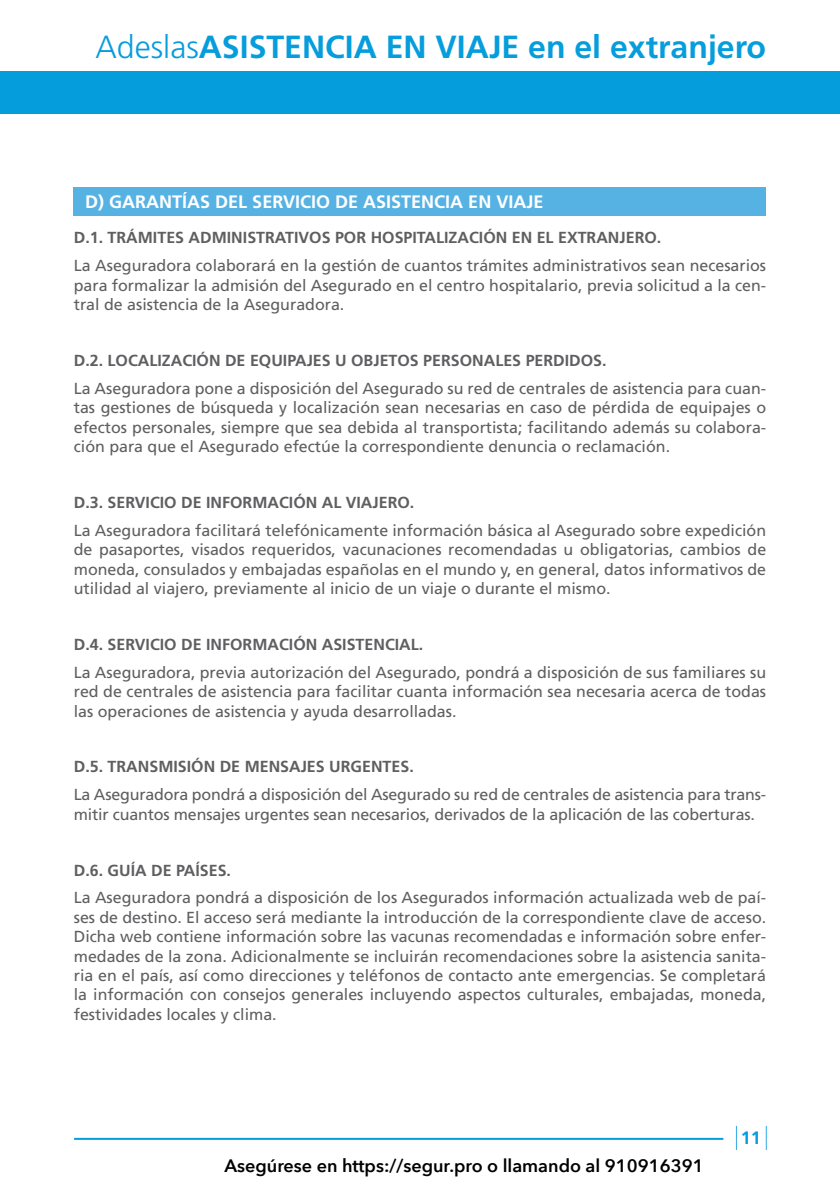
<style>
.page{position:relative;width:840px;height:1191px;background:#fff}
.page>*{position:absolute;margin:0;border:0;box-sizing:border-box;transform-origin:0 0}
.t1{font:700 32px "Frutiger";color:#069ddc}
.t2{font:600 18px "Avenir Next";color:#000}
.t3{font:700 18px "Frutiger";color:#fff}
.t4{font:700 18px "Frutiger";color:#069ddc}
.t5{font:16px/19.4px "Frutiger";color:#5f5f62;text-align:justify}
.t6{font:700 16px "Frutiger";color:#5f5f62}
.s1{font-weight:300}
</style>
<div class="page">
<div style="left:0;top:71px;width:839px;height:43px;background:#069ddc"></div>
<hr style="left:74px;top:1137px;width:649px;height:2px;background:#069ddc">
<svg style="left:765px;top:1126px;width:1px;height:24px"></svg>
<svg style="left:735px;top:1126px;width:1px;height:24px"></svg>
<div style="left:74px;top:187px;width:691px;height:28px;background:#57b2e4"></div>
<h1 class="t1" style="left:95px;top:28px;width:671px"><span class="s1">Adeslas</span>ASISTENCIA EN VIAJE en el extranjero</h1>
<p class="t3" style="left:85px;top:191px;width:459px">D) GARANTÍAS DEL SERVICIO DE ASISTENCIA EN VIAJE</p>
<p class="t6" style="left:74px;top:228px;width:588px">D.1. TRÁMITES ADMINISTRATIVOS POR HOSPITALIZACIÓN EN EL EXTRANJERO.</p>
<p class="t5" style="left:74px;top:256px;width:693px">La Aseguradora colaborará en la gestión de cuantos trámites administrativos sean necesarios para formalizar la admisión del Asegurado en el centro hospitalario, previa solicitud a la cen&shy;tral de asistencia de la Aseguradora.</p>
<p class="t6" style="left:74px;top:351px;width:534px">D.2. LOCALIZACIÓN DE EQUIPAJES U OBJETOS PERSONALES PERDIDOS.</p>
<p class="t5" style="left:74px;top:378px;width:693px">La Aseguradora pone a disposición del Asegurado su red de centrales de asistencia para cuan&shy;tas gestiones de búsqueda y localización sean necesarias en caso de pérdida de equipajes o efectos personales, siempre que sea debida al transportista; facilitando además su colabora&shy;ción para que el Asegurado efectúe la correspondiente denuncia o reclamación.</p>
<p class="t6" style="left:74px;top:493px;width:342px">D.3. SERVICIO DE INFORMACIÓN AL VIAJERO.</p>
<p class="t5" style="left:74px;top:520px;width:693px">La Aseguradora facilitará telefónicamente información básica al Asegurado sobre expedición de pasaportes, visados requeridos, vacunaciones recomendadas u obligatorias, cambios de moneda, consulados y embajadas españolas en el mundo y, en general, datos informativos de utilidad al viajero, previamente al inicio de un viaje o durante el mismo.</p>
<p class="t6" style="left:74px;top:635px;width:351px">D.4. SERVICIO DE INFORMACIÓN ASISTENCIAL.</p>
<p class="t5" style="left:74px;top:662px;width:693px">La Aseguradora, previa autorización del Asegurado, pondrá a disposición de sus familiares su red de centrales de asistencia para facilitar cuanta información sea necesaria acerca de todas las operaciones de asistencia y ayuda desarrolladas.</p>
<p class="t6" style="left:74px;top:757px;width:341px">D.5. TRANSMISIÓN DE MENSAJES URGENTES.</p>
<p class="t5" style="left:74px;top:785px;width:693px">La Aseguradora pondrá a disposición del Asegurado su red de centrales de asistencia para trans&shy;mitir cuantos mensajes urgentes sean necesarios, derivados de la aplicación de las coberturas.</p>
<p class="t6" style="left:74px;top:860px;width:159px">D.6. GUÍA DE PAÍSES.</p>
<p class="t5" style="left:74px;top:888px;width:693px">La Aseguradora pondrá a disposición de los Asegurados información actualizada web de paí&shy;ses de destino. El acceso será mediante la introducción de la correspondiente clave de acceso.<br>Dicha web contiene información sobre las vacunas recomendadas e información sobre enfer&shy;medades de la zona. Adicionalmente se incluirán recomendaciones sobre la asistencia sanita&shy;ria en el país, así como direcciones y teléfonos de contacto ante emergencias. Se completará la información con consejos generales incluyendo aspectos culturales, embajadas, moneda, festividades locales y clima.</p>
<p class="t2" style="left:224px;top:1153px;width:480px">Asegúrese en https://segur.pro o llamando al 910916391</p>
<p class="t4" style="left:740px;top:1127px;width:22px">11</p>
</div>
